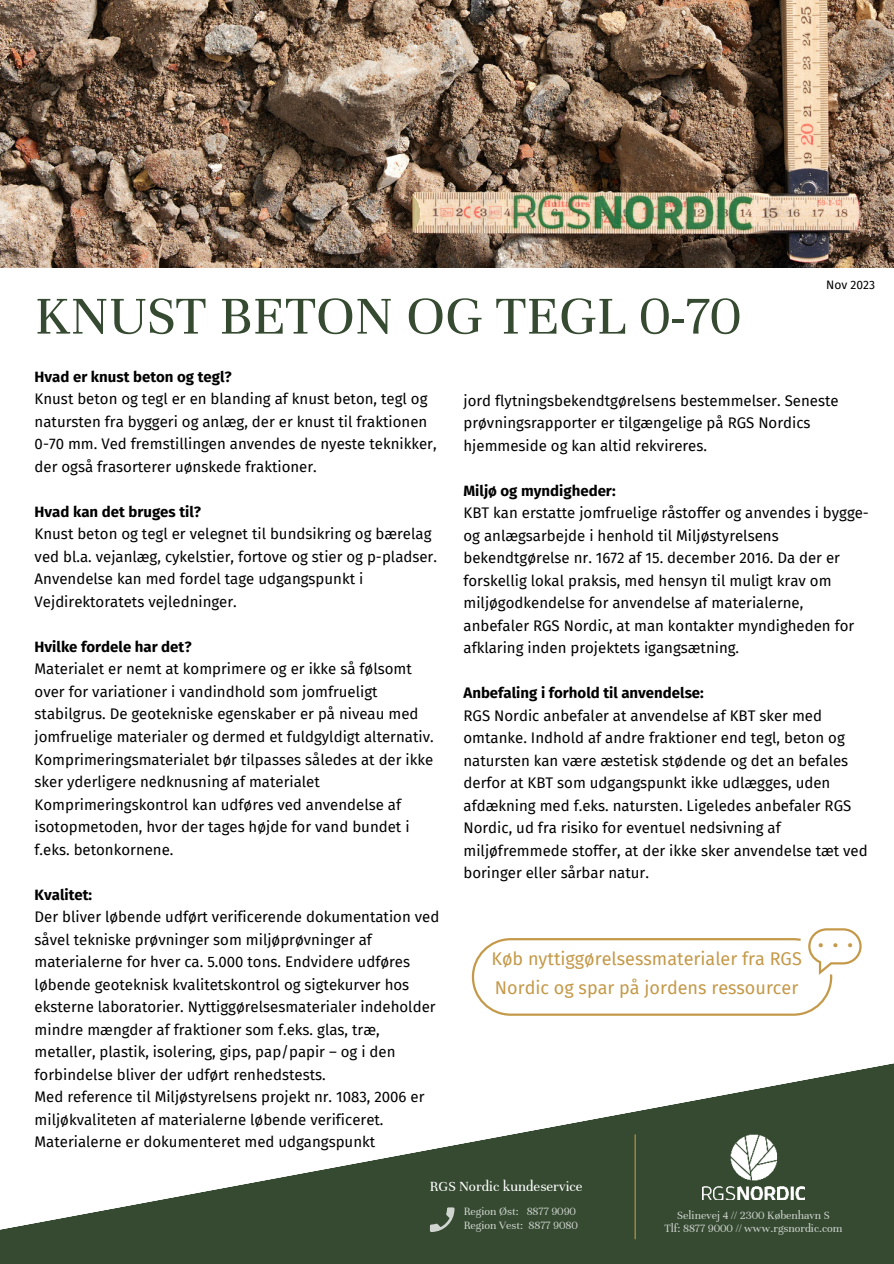
<style>
.page{position:relative;width:894px;height:1264px;background:#fff}
.page>*{position:absolute;margin:0;border:0;box-sizing:border-box;transform-origin:0 0}
.t1{font:58.05px "Unna";color:#354a31}
.t2{font:300 28.5px "Kedem M Lv 1 AAA";color:#c49949}
.t3{font:18px/29.2px "Fira Sans";color:#c49949}
.t4{font:15px/22.5px "Fira Sans";color:#000}
.t5{font:700 15px "Fira Sans";color:#000}
.t6{font:15px "Unna";color:#fff}
.t7{font:12px/13.6px "Unna";color:#fff}
.t8{font:12px "Fira Sans";color:#000}
</style>
<div class="page">
<svg style="left:0;top:1063px;width:893px;height:200px;fill:#354a31"></svg>
<svg style="left:430px;top:1207px;width:24px;height:24px"></svg>
<hr style="left:634px;top:1134px;width:1px;height:105px;background:#c49949">
<img style="left:702px;top:1134px;width:102px;height:65px">
<svg style="left:471px;top:928px;width:390px;height:87px"></svg>
<img style="left:0;top:0;width:893px;height:268px">
<h1 class="t1" style="left:35px;top:282px;width:707px">KNUST BETON OG TEGL 0-70</h1>
<p class="t8" style="left:826px;top:275px;width:50px">Nov 2023</p>
<p class="t5" style="left:35px;top:364px;width:198px">Hvad er knust beton og tegl?</p>
<p class="t4" style="left:35px;top:387px;width:403px">Knust beton og tegl er en blanding af knust beton, tegl og natursten fra byggeri og anlæg, der er knust til fraktionen 0-70 mm. Ved fremstillingen anvendes de nyeste teknikker, der også frasorterer uønskede fraktioner.</p>
<p class="t5" style="left:35px;top:499px;width:168px">Hvad kan det bruges til?</p>
<p class="t4" style="left:35px;top:522px;width:404px">Knust beton og tegl er velegnet til bundsikring og bærelag ved bl.a. vejanlæg, cykelstier, fortove og stier og p-pladser.<br>Anvendelse kan med fordel tage udgangspunkt i Vejdirektoratets vejledninger.</p>
<p class="t5" style="left:35px;top:634px;width:158px">Hvilke fordele har det?</p>
<p class="t4" style="left:35px;top:657px;width:400px">Materialet er nemt at komprimere og er ikke så følsomt over for variationer i vandindhold som jomfrueligt stabilgrus. De geotekniske egenskaber er på niveau med jomfruelige materialer og dermed et fuldgyldigt alternativ.<br>Komprimeringsmaterialet bør tilpasses således at der ikke sker yderligere nedknusning af materialet Komprimeringskontrol kan udføres ved anvendelse af isotopmetoden, hvor der tages højde for vand bundet i f.eks. betonkornene.</p>
<p class="t5" style="left:35px;top:881px;width:59px">Kvalitet:</p>
<p class="t4" style="left:35px;top:905px;width:406px">Der bliver løbende udført verificerende dokumentation ved såvel tekniske prøvninger som miljøprøvninger af materialerne for hver ca. 5.000 tons. Endvidere udføres løbende geoteknisk kvalitetskontrol og sigtekurver hos eksterne laboratorier. Nyttiggørelsesmaterialer indeholder mindre mængder af fraktioner som f.eks. glas, træ, metaller, plastik, isolering, gips, pap/papir – og i den forbindelse bliver der udført renhedstests.<br>Med reference til Miljøstyrelsens projekt nr. 1083, 2006 er miljøkvaliteten af materialerne løbende verificeret.<br>Materialerne er dokumenteret med udgangspunkt</p>
<p class="t4" style="left:463px;top:388px;width:376px">jord flytningsbekendtgørelsens bestemmelser. Seneste prøvningsrapporter er tilgængelige på RGS Nordics hjemmeside og kan altid rekvireres.</p>
<p class="t5" style="left:463px;top:477px;width:153px">Miljø og myndigheder:</p>
<p class="t4" style="left:463px;top:501px;width:407px">KBT kan erstatte jomfruelige råstoffer og anvendes i bygge&shy;og anlægsarbejde i henhold til Miljøstyrelsens bekendtgørelse nr. 1672 af 15. december 2016. Da der er forskellig lokal praksis, med hensyn til muligt krav om miljøgodkendelse for anvendelse af materialerne, anbefaler RGS Nordic, at man kontakter myndigheden for afklaring inden projektets igangsætning.</p>
<p class="t5" style="left:463px;top:680px;width:242px">Anbefaling i forhold til anvendelse:</p>
<p class="t4" style="left:463px;top:703px;width:405px">RGS Nordic anbefaler at anvendelse af KBT sker med omtanke. Indhold af andre fraktioner end tegl, beton og natursten kan være æstetisk stødende og det an befales derfor at KBT som udgangspunkt ikke udlægges, uden afdækning med f.eks. natursten. Ligeledes anbefaler RGS Nordic, ud fra risiko for eventuel nedsivning af miljøfremmede stoffer, at der ikke sker anvendelse tæt ved boringer eller sårbar natur.</p>
<p class="t3" style="left:491px;top:943px;width:312px">Køb nyttiggørelsessmaterialer fra RGS<br>Nordic og spar på jordens ressourcer</p>
<h2 class="t2" style="left:816px;top:919px;width:38px">...</h2>
<p class="t6" style="left:430px;top:1178px;width:154px">RGS Nordic kundeservice</p>
<p class="t7" style="left:463px;top:1204px;width:116px">Region Øst: 8877 9090<br>Region Vest: 8877 9080</p>
<p class="t7" style="left:664px;top:1208px;width:179px;text-align:center">Selinevej 4 // 2300 København S<br>Tlf: 8877 9000 // www.rgsnordic.com</p>
</div>
